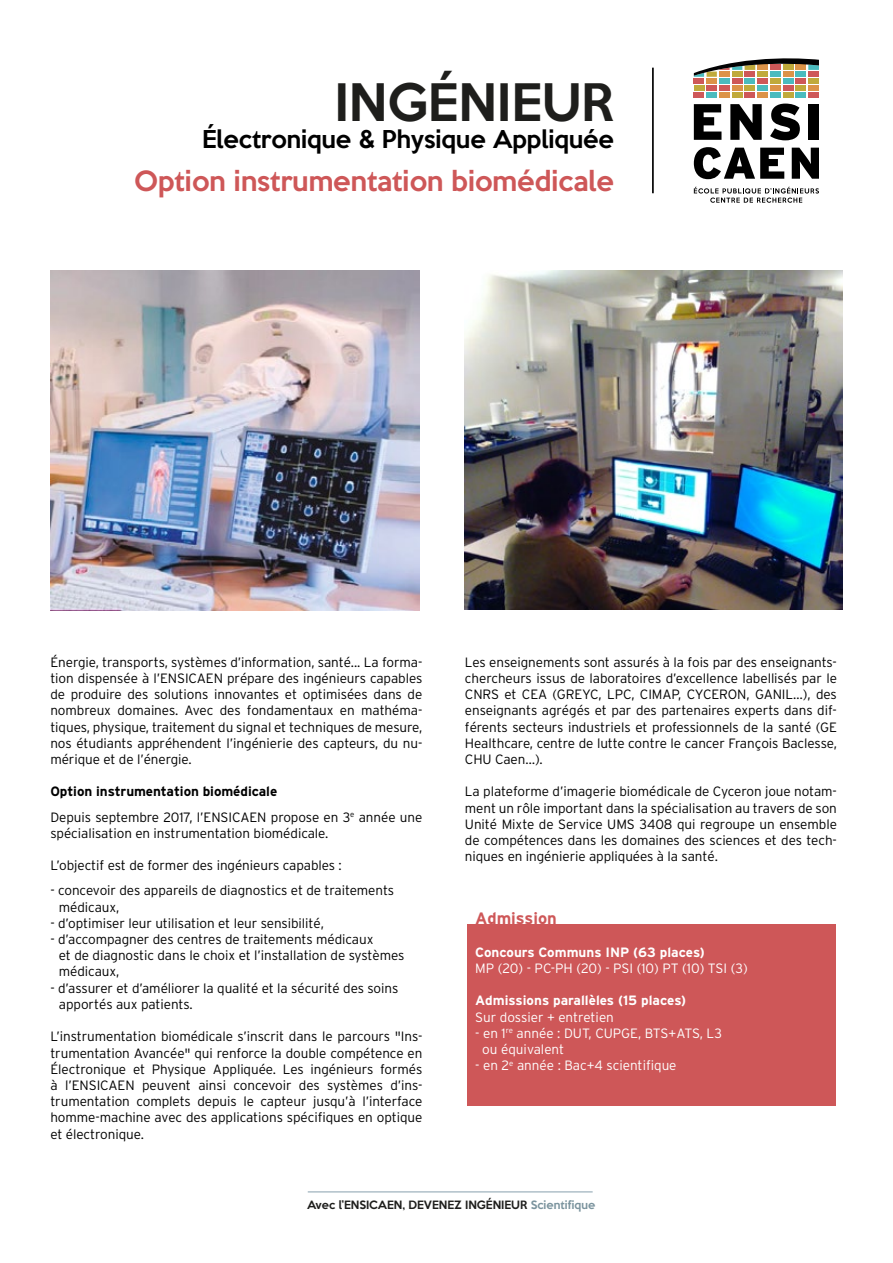
<style>
.page{position:relative;width:893px;height:1263px;background:#fff}
.page>*{position:absolute;margin:0;border:0;box-sizing:border-box;transform-origin:0 0}
.t1{font:500 47.25px "Keep Calm";color:#1e1e1c}
.t2{font:500 25.5px "Keep Calm";color:#ce5758}
.t3{font:500 22.5px "Keep Calm";letter-spacing:-.005em;color:#000}
.t4{font:700 16.5px "Interstate";color:#ce5758}
.t5{font:300 13.5px/16.2px "Interstate";letter-spacing:-.005em;color:#000;text-align:justify}
.t6{font:300 13.5px/16.2px "Interstate";color:#fff}
.t7{font:700 13.5px "Interstate";color:#fff}
.t8{font:500 10.5px "Keep Calm";color:#1e1e1c}
.s1{font-weight:700}
.s2{color:#7b949e}
</style>
<div class="page">
<svg style="left:694px;top:104px;width:27px;height:36px"></svg>
<svg style="left:730px;top:104px;width:32px;height:36px"></svg>
<svg style="left:770px;top:104px;width:30px;height:36px"></svg>
<div style="left:809px;top:104px;width:10px;height:36px;background:#000"></div>
<svg style="left:694px;top:147px;width:90px;height:32px"></svg>
<svg style="left:792px;top:148px;width:27px;height:31px"></svg>
<div style="left:796px;top:78px;width:10px;height:6px;background:#ce5858"></div>
<div style="left:694px;top:78px;width:10px;height:6px;background:#ce5858"></div>
<div style="left:719px;top:85px;width:11px;height:5px;background:#ce5858"></div>
<div style="left:783px;top:85px;width:10px;height:5px;background:#ce5858"></div>
<div style="left:757px;top:92px;width:11px;height:5px;background:#dc9348"></div>
<div style="left:808px;top:92px;width:11px;height:5px;background:#ce5858"></div>
<div style="left:707px;top:85px;width:10px;height:6px;background:#ce5858"></div>
<div style="left:770px;top:85px;width:10px;height:6px;background:#dc9348"></div>
<div style="left:808px;top:85px;width:11px;height:6px;background:#dc9348"></div>
<div style="left:719px;top:92px;width:11px;height:5px;background:#dc9348"></div>
<div style="left:745px;top:78px;width:10px;height:6px;background:#4abbbe"></div>
<div style="left:707px;top:78px;width:10px;height:6px;background:#dc9348"></div>
<div style="left:694px;top:92px;width:10px;height:5px;background:#ce5858"></div>
<div style="left:796px;top:85px;width:10px;height:5px;background:#c0aa3b"></div>
<div style="left:719px;top:78px;width:11px;height:6px;background:#4abbbe"></div>
<div style="left:757px;top:78px;width:11px;height:6px;background:#ce5858"></div>
<div style="left:732px;top:85px;width:10px;height:6px;background:#dc9348"></div>
<div style="left:770px;top:78px;width:10px;height:6px;background:#c0aa3b"></div>
<div style="left:808px;top:78px;width:11px;height:6px;background:#c0aa3b"></div>
<div style="left:732px;top:78px;width:10px;height:6px;background:#ce5858"></div>
<div style="left:783px;top:92px;width:10px;height:5px;background:#c0aa3b"></div>
<div style="left:694px;top:85px;width:10px;height:5px;background:#c0aa3b"></div>
<div style="left:732px;top:92px;width:10px;height:5px;background:#c0aa3b"></div>
<div style="left:745px;top:85px;width:10px;height:5px;background:#c0aa3b"></div>
<div style="left:770px;top:92px;width:10px;height:5px;background:#4abbbe"></div>
<div style="left:783px;top:78px;width:10px;height:6px;background:#4abbbe"></div>
<div style="left:796px;top:92px;width:10px;height:5px;background:#4abbbe"></div>
<div style="left:707px;top:92px;width:10px;height:5px;background:#4abbbe"></div>
<div style="left:757px;top:85px;width:11px;height:6px;background:#4abbbe"></div>
<div style="left:745px;top:92px;width:10px;height:5px;background:#ce5858"></div>
<svg style="left:694px;top:58px;width:125px;height:19px"></svg>
<svg style="left:694px;top:187px;width:125px;height:16px"></svg>
<hr style="left:652px;top:68px;width:2px;height:125px;background:#000">
<div style="left:467px;top:924px;width:369px;height:182px;background:#ce5758"></div>
<img style="left:465px;top:270px;width:377px;height:340px">
<img style="left:50px;top:270px;width:369px;height:340px">
<hr style="left:308px;top:1191px;width:285px;height:1px;background:#afc0c9">
<h1 class="t1" style="left:335px;top:61px;width:281px">INGÉNIEUR</h1>
<h3 class="t3" style="left:202px;top:119px;width:413px">Électronique &amp; Physique Appliquée</h3>
<h2 class="t2" style="left:134px;top:159px;width:481px">Option instrumentation biomédicale</h2>
<p class="t5" style="left:50px;top:654px;width:374px">Énergie, transports, systèmes d’information, santé... La forma&shy;tion dispensée à l’ENSICAEN prépare des ingénieurs capables de produire des solutions innovantes et optimisées dans de nombreux domaines. Avec des fondamentaux en mathéma&shy;tiques, physique, traitement du signal et techniques de mesure, nos étudiants appréhendent l’ingénierie des capteurs, du nu&shy;mérique et de l’énergie.</p>
<p class="t5" style="left:50px;top:779px;width:374px;line-height:25.2px"><span class="s1">Option instrumentation biomédicale<br></span>Depuis septembre 2017, l’ENSICAEN propose en 3<sup>e</sup> année une</p>
<p class="t5" style="left:50px;top:825px;width:279px">spécialisation en instrumentation biomédicale.</p>
<p class="t5" style="left:50px;top:857px;width:293px">L’objectif est de former des ingénieurs capables :</p>
<p class="t5" style="left:59px;top:882px;width:337px;text-indent:-9px">- concevoir des appareils de diagnostics et de traitements médicaux,</p>
<p class="t5" style="left:50px;top:915px;width:275px">- d’optimiser leur utilisation et leur sensibilité,</p>
<p class="t5" style="left:59px;top:931px;width:347px;text-align:left;text-indent:-9px">- d’accompagner des centres de traitements médicaux<br>et de diagnostic dans le choix et l’installation de systèmes médicaux,</p>
<p class="t5" style="left:59px;top:980px;width:341px;text-indent:-9px">- d’assurer et d’améliorer la qualité et la sécurité des soins apportés aux patients.</p>
<p class="t5" style="left:50px;top:1028px;width:374px">L’instrumentation biomédicale s’inscrit dans le parcours "Ins&shy;trumentation Avancée" qui renforce la double compétence en Électronique et Physique Appliquée. Les ingénieurs formés à l’ENSICAEN peuvent ainsi concevoir des systèmes d’ins&shy;trumentation complets depuis le capteur jusqu’à l’interface homme-machine avec des applications spécifiques en optique et électronique.</p>
<p class="t5" style="left:465px;top:654px;width:374px">Les enseignements sont assurés à la fois par des enseignants&shy;chercheurs issus de laboratoires d’excellence labellisés par le CNRS et CEA (GREYC, LPC, CIMAP, CYCERON, GANIL…), des enseignants agrégés et par des partenaires experts dans dif&shy;férents secteurs industriels et professionnels de la santé (GE Healthcare, centre de lutte contre le cancer François Baclesse, CHU Caen…).</p>
<p class="t5" style="left:465px;top:783px;width:374px">La plateforme d’imagerie biomédicale de Cyceron joue notam&shy;ment un rôle important dans la spécialisation au travers de son Unité Mixte de Service UMS 3408 qui regroupe un ensemble de compétences dans les domaines des sciences et des tech&shy;niques en ingénierie appliquées à la santé.</p>
<p class="t4" style="left:475px;top:909px;width:83px">Admission</p>
<p class="t7" style="left:475px;top:944px;width:231px">Concours Communs INP (63 places)</p>
<p class="t6" style="left:475px;top:960px;width:274px">MP (20) - PC-PH (20) - PSI (10) PT (10) TSI (3)</p>
<p class="t7" style="left:475px;top:993px;width:212px">Admissions parallèles (15 places)</p>
<p class="t6" style="left:475px;top:1009px;width:140px">Sur dossier + entretien</p>
<p class="t6" style="left:482px;top:1025px;width:241px;text-indent:-7px">- en 1<sup>re</sup> année : DUT, CUPGE, BTS+ATS, L3 ou équivalent</p>
<p class="t6" style="left:475px;top:1057px;width:203px">- en 2<sup>e</sup> année : Bac+4 scientifique</p>
<p class="t8" style="left:307px;top:1196px;width:289px">Avec l’ENSICAEN, DEVENEZ INGÉNIEUR <span class="s2">Scientifique</span></p>
</div>
